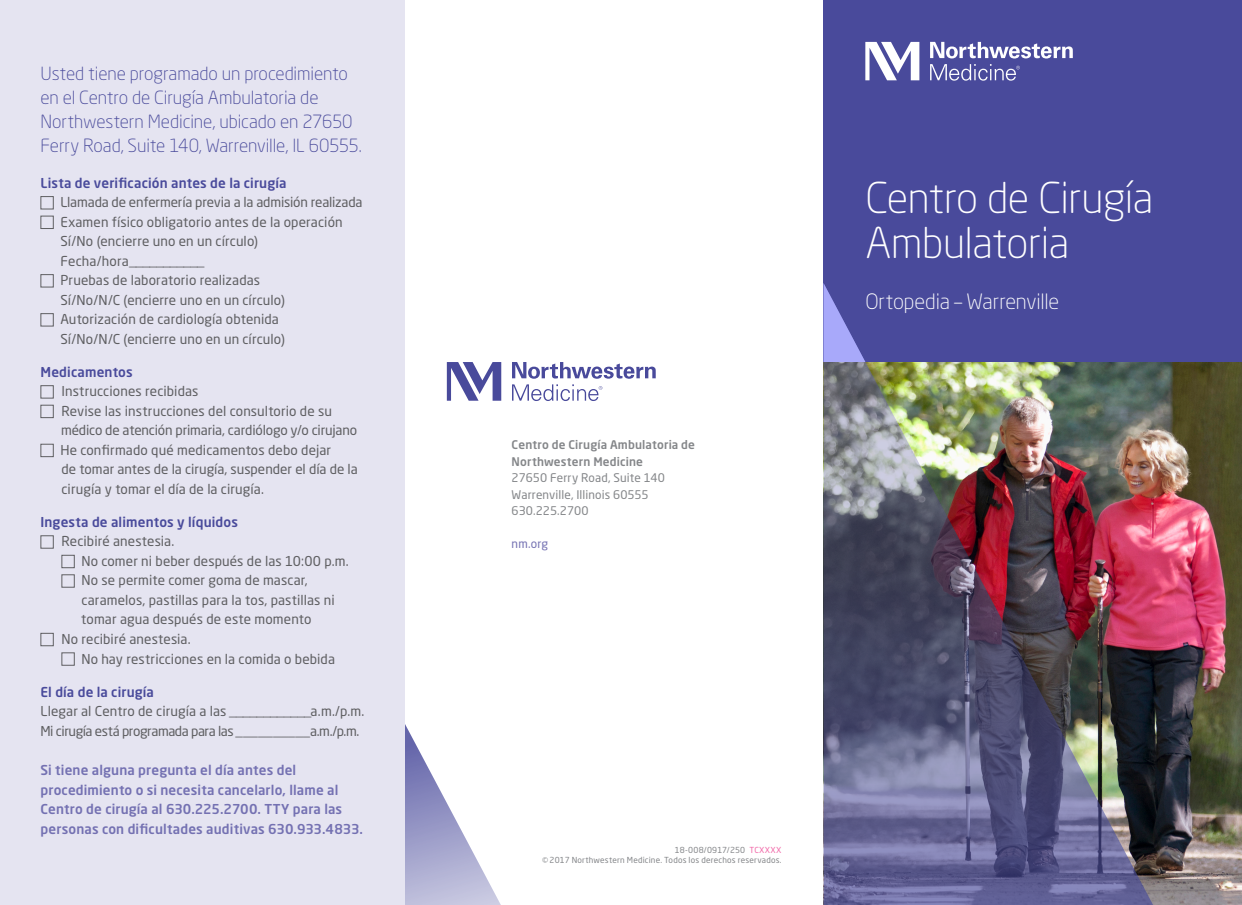
<style>
.page{position:relative;width:1242px;height:905px;background:#fff}
.page>*{position:absolute;margin:0;border:0;box-sizing:border-box;transform-origin:0 0}
.NM_-_4x9_Cover_Title{font:300 42px/45px "Neo Sans Pro";letter-spacing:-.01em;color:#fff}
.NM_-_4x9_Cover_Subti{font:300 21px "Neo Sans Pro";letter-spacing:-.005em;color:#fff}
.NM_-_Body_Highlight{font:300 18px/24px "Neo Sans Pro";letter-spacing:-.005em;color:#494a9b}
.NM_-_Body_Copy{font:13.5px/19.5px "Neo Sans Pro";letter-spacing:.005em;color:#5f5f62}
.NM_-_CTA{font:500 13.5px/19.5px "Neo Sans Pro";letter-spacing:.01em;color:#7471b2}
.NM_-_Body_Subhead{font:500 13.5px "Neo Sans Pro";letter-spacing:.01em;color:#494a9b}
.NM_-_Body_Copy-2{font:13.5px "Neo Sans Pro";letter-spacing:-.03em;color:#5f5f62}
.NM_-_Body_Copy-3{font:13.5px "Neo Sans Pro";letter-spacing:-.015em;color:#5f5f62}
.NM_-_Contact_Info{font:11.85px "Neo Sans Pro";letter-spacing:.005em;color:#848689}
.NM_-_Contact_Info-2{font:500 11.85px/16.5px "Neo Sans Pro";letter-spacing:.015em;color:#848689}
.NM_-_Contact_Info-3{font:11.85px "Neo Sans Pro";color:#7471b2}
.NM_-_Signature_Copyr{font:8.25px/10.5px "Neo Sans Pro";letter-spacing:.025em;color:#848689;text-align:right}
.s1{color:#f166a7}
</style>
<div class="page">
<img style="left:1160px;top:362px;width:82px;height:542px">
<svg style="left:405px;top:724px;width:95px;height:180px"></svg>
<img style="left:824px;top:362px;width:336px;height:542px">
<div style="left:824px;top:0;width:418px;height:362px;background:#494a9b"></div>
<div style="left:0;top:0;width:404px;height:904px;background:#e5e4f1"></div>
<div style="left:40px;top:196px;width:14px;height:13px;border:1px solid #5f5f62"></div>
<div style="left:40px;top:216px;width:14px;height:13px;border:1px solid #5f5f62"></div>
<div style="left:40px;top:274px;width:14px;height:13px;border:1px solid #5f5f62"></div>
<div style="left:40px;top:313px;width:14px;height:13px;border:1px solid #5f5f62"></div>
<div style="left:40px;top:385px;width:14px;height:13px;border:1px solid #5f5f62"></div>
<div style="left:40px;top:405px;width:14px;height:13px;border:1px solid #5f5f62"></div>
<div style="left:40px;top:444px;width:14px;height:13px;border:1px solid #5f5f62"></div>
<div style="left:40px;top:535px;width:14px;height:13px;border:1px solid #5f5f62"></div>
<div style="left:62px;top:555px;width:13px;height:13px;border:1px solid #5f5f62"></div>
<div style="left:62px;top:574px;width:13px;height:13px;border:1px solid #5f5f62"></div>
<div style="left:40px;top:633px;width:14px;height:13px;border:1px solid #5f5f62"></div>
<div style="left:62px;top:652px;width:13px;height:13px;border:1px solid #5f5f62"></div>
<svg style="left:447px;top:362px;width:54px;height:39px"></svg>
<svg style="left:512px;top:362px;width:144px;height:39px"></svg>
<svg style="left:930px;top:42px;width:143px;height:16px"></svg>
<svg style="left:865px;top:42px;width:54px;height:38px"></svg>
<svg style="left:930px;top:64px;width:90px;height:17px"></svg>
<p class="NM_-_Body_Highlight" style="left:40px;top:61px;width:323px">Usted tiene programado un procedimiento en el Centro de Cirugía Ambulatoria de Northwestern Medicine, ubicado en 27650<br>Ferry Road, Suite 140, Warrenville, IL 60555.</p>
<p class="NM_-_Body_Subhead" style="left:40px;top:174px;width:248px">Lista de verificación antes de la cirugía</p>
<p class="NM_-_Body_Copy-3" style="left:60px;top:194px;width:304px">Llamada de enfermería previa a la admisión realizada</p>
<p class="NM_-_Body_Copy" style="left:60px;top:212px;width:284px">Examen físico obligatorio antes de la operación<br>Sí/No (encierre uno en un círculo)<br>Fecha/hora___________</p>
<p class="NM_-_Body_Copy" style="left:60px;top:270px;width:226px">Pruebas de laboratorio realizadas<br>Sí/No/N/C (encierre uno en un círculo)</p>
<p class="NM_-_Body_Copy" style="left:60px;top:309px;width:226px">Autorización de cardiología obtenida<br>Sí/No/N/C (encierre uno en un círculo)</p>
<p class="NM_-_Body_Subhead" style="left:40px;top:363px;width:94px">Medicamentos</p>
<p class="NM_-_Body_Copy" style="left:61px;top:381px;width:138px">Instrucciones recibidas</p>
<p class="NM_-_Body_Copy" style="left:61px;top:401px;width:298px">Revise las instrucciones del consultorio de su médico de atención primaria, cardiólogo y/o cirujano</p>
<p class="NM_-_Body_Copy" style="left:60px;top:440px;width:299px">He confirmado qué medicamentos debo dejar<br>de tomar antes de la cirugía, suspender el día de la cirugía y tomar el día de la cirugía.</p>
<p class="NM_-_Body_Subhead" style="left:40px;top:513px;width:199px">Ingesta de alimentos y líquidos</p>
<p class="NM_-_Body_Copy" style="left:61px;top:531px;width:114px">Recibiré anestesia.</p>
<p class="NM_-_Body_Copy" style="left:81px;top:551px;width:269px">No comer ni beber después de las 10:00 p.m.</p>
<p class="NM_-_Body_Copy" style="left:81px;top:570px;width:255px">No se permite comer goma de mascar, caramelos, pastillas para la tos, pastillas ni tomar agua después de este momento</p>
<p class="NM_-_Body_Copy" style="left:61px;top:629px;width:131px">No recibiré anestesia.</p>
<p class="NM_-_Body_Copy" style="left:81px;top:648px;width:255px">No hay restricciones en la comida o bebida</p>
<p class="NM_-_Body_Subhead" style="left:40px;top:683px;width:115px">El día de la cirugía</p>
<p class="NM_-_Body_Copy" style="left:40px;top:701px;width:325px">Llegar al Centro de cirugía a las ____________a.m./p.m.</p>
<p class="NM_-_Body_Copy-2" style="left:40px;top:722px;width:321px">Mi cirugía está programada para las __________a.m./p.m.</p>
<p class="NM_-_CTA" style="left:40px;top:760px;width:324px">Si tiene alguna pregunta el día antes del procedimiento o si necesita cancelarlo, llame al Centro de cirugía al 630.225.2700. TTY para las personas con dificultades auditivas 630.933.4833.</p>
<p class="NM_-_Contact_Info-2" style="left:512px;top:436px;width:185px">Centro de Cirugía Ambulatoria de<br>Northwestern Medicine</p>
<p class="NM_-_Contact_Info" style="left:512px;top:470px;width:155px">27650 Ferry Road, Suite 140</p>
<p class="NM_-_Contact_Info" style="left:512px;top:487px;width:139px">Warrenville, Illinois 60555</p>
<p class="NM_-_Contact_Info" style="left:512px;top:503px;width:78px">630.225.2700</p>
<p class="NM_-_Contact_Info-3" style="left:512px;top:536px;width:38px">nm.org</p>
<p class="NM_-_4x9_Cover_Title" style="left:865px;top:175px;width:289px">Centro de Cirugía<br>Ambulatoria</p>
<p class="NM_-_4x9_Cover_Subti" style="left:865px;top:289px;width:196px">Ortopedia – Warrenville</p>
<p class="NM_-_Signature_Copyr" style="left:542px;top:844px;width:241px">18-008/0917/250 <span class="s1">TCXXXX<br></span>©2017 Northwestern Medicine. Todos los derechos reservados.</p>
</div>
